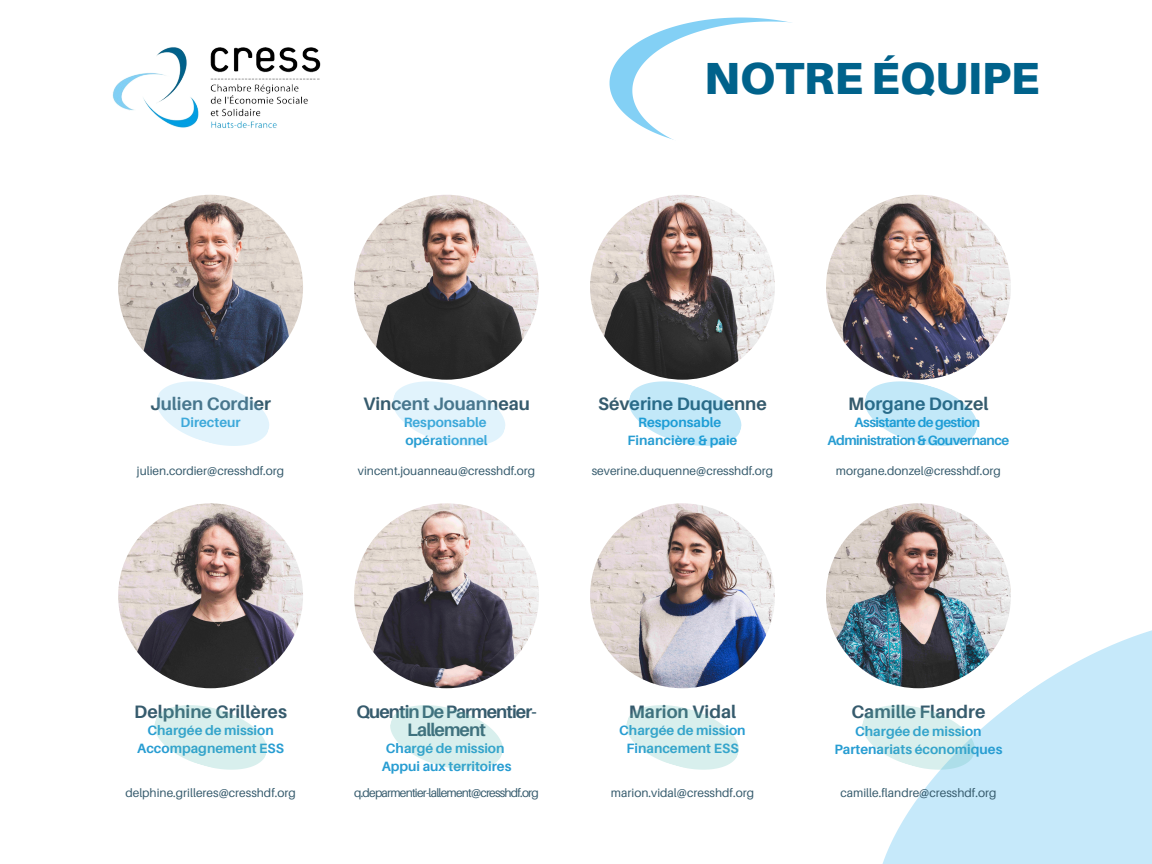
<style>
.page{position:relative;width:1152px;height:864px;background:#fff}
.page>*{position:absolute;margin:0;border:0;box-sizing:border-box;transform-origin:0 0}
.t1{font:900 45px "Aileron";color:#00628b}
.t2{font:700 18px "Aileron";color:#365b6d}
.t3{font:700 18px/18px "Aileron";letter-spacing:-.05em;color:#365b6d;text-align:center}
.t4{font:700 13.5px/18px "Aileron";color:#289dd2;text-align:center}
.t5{font:700 13.5px/18px "Aileron";letter-spacing:-.04em;color:#289dd2;text-align:center}
.t6{font:12px "Aileron";color:#365b6d}
.t7{font:12px "Aileron";letter-spacing:-.065em;color:#365b6d}
</style>
<div class="page">
<img style="left:118px;top:195px;width:185px;height:185px;border-radius:50%">
<img style="left:354px;top:195px;width:185px;height:185px;border-radius:50%">
<img style="left:590px;top:195px;width:185px;height:185px;border-radius:50%">
<img style="left:826px;top:195px;width:185px;height:185px;border-radius:50%">
<img style="left:118px;top:503px;width:185px;height:185px;border-radius:50%">
<img style="left:354px;top:503px;width:185px;height:185px;border-radius:50%">
<img style="left:590px;top:503px;width:185px;height:185px;border-radius:50%">
<img style="left:826px;top:503px;width:185px;height:185px;border-radius:50%">
<img style="left:112px;top:47px;width:209px;height:81px">
<svg style="left:826px;top:547px;width:326px;height:317px"></svg>
<svg style="left:610px;top:18px;width:182px;height:122px"></svg>
<svg style="left:156px;top:370px;width:113px;height:76px"></svg>
<svg style="left:392px;top:370px;width:113px;height:76px"></svg>
<svg style="left:628px;top:370px;width:114px;height:76px"></svg>
<svg style="left:864px;top:370px;width:114px;height:76px"></svg>
<svg style="left:154px;top:705px;width:113px;height:65px"></svg>
<svg style="left:390px;top:705px;width:113px;height:65px"></svg>
<svg style="left:626px;top:705px;width:113px;height:65px"></svg>
<svg style="left:855px;top:693px;width:127px;height:88px"></svg>
<h2 class="t1" style="left:704px;top:50px;width:337px">NOTRE ÉQUIPE</h2>
<h3 class="t2" style="left:150px;top:392px;width:123px">Julien Cordier</h3>
<p class="t4" style="left:181px;top:413px;width:62px">Directeur</p>
<p class="t6" style="left:137px;top:463px;width:149px">julien.cordier@cresshdf.org</p>
<p class="t2" style="left:363px;top:392px;width:168px">Vincent Jouanneau</p>
<h2 class="t4" style="left:404px;top:413px;width:86px;text-align:left">Responsable opérationnel</h2>
<h3 class="t2" style="left:598px;top:392px;width:170px">Séverine Duquenne</h3>
<p class="t4" style="left:628px;top:413px;width:111px">Responsable<br>Financière &amp; paie</p>
<p class="t2" style="left:848px;top:392px;width:142px">Morgane Donzel</p>
<p class="t5" style="left:828px;top:413px;width:183px">Assistantedegestion<br>Administration&amp;Gouvernance</p>
<h3 class="t6" style="left:358px;top:463px;width:179px">vincent.jouanneau@cresshdf.org</h3>
<p class="t6" style="left:592px;top:463px;width:183px">severine.duquenne@cresshdf.org</p>
<p class="t6" style="left:836px;top:463px;width:167px">morgane.donzel@cresshdf.org</p>
<p class="t2" style="left:134px;top:701px;width:154px">Delphine Grillères</p>
<h1 class="t4" style="left:137px;top:721px;width:148px">Chargée de mission<br>Accompagnement ESS</h1>
<p class="t6" style="left:125px;top:786px;width:172px">delphine.grilleres@cresshdf.org</p>
<p class="t3" style="left:356px;top:703px;width:182px">QuentinDeParmentier-<br>Lallement</p>
<h2 class="t4" style="left:382px;top:739px;width:131px">Chargé de mission<br>Appui aux territoires</h2>
<h3 class="t2" style="left:629px;top:701px;width:109px">Marion Vidal</h3>
<p class="t4" style="left:619px;top:721px;width:128px">Chargée de mission<br>Financement ESS</p>
<p class="t2" style="left:851px;top:701px;width:136px">Camille Flandre</p>
<p class="t4" style="left:834px;top:722px;width:169px">Chargée de mission<br>Partenariats économiques</p>
<p class="t7" style="left:354px;top:786px;width:186px">q.deparmentier-lallement@cresshdf.org</p>
<h2 class="t6" style="left:611px;top:786px;width:145px">marion.vidal@cresshdf.org</h2>
<h3 class="t6" style="left:840px;top:786px;width:157px">camille.flandre@cresshdf.org</h3>
</div>
